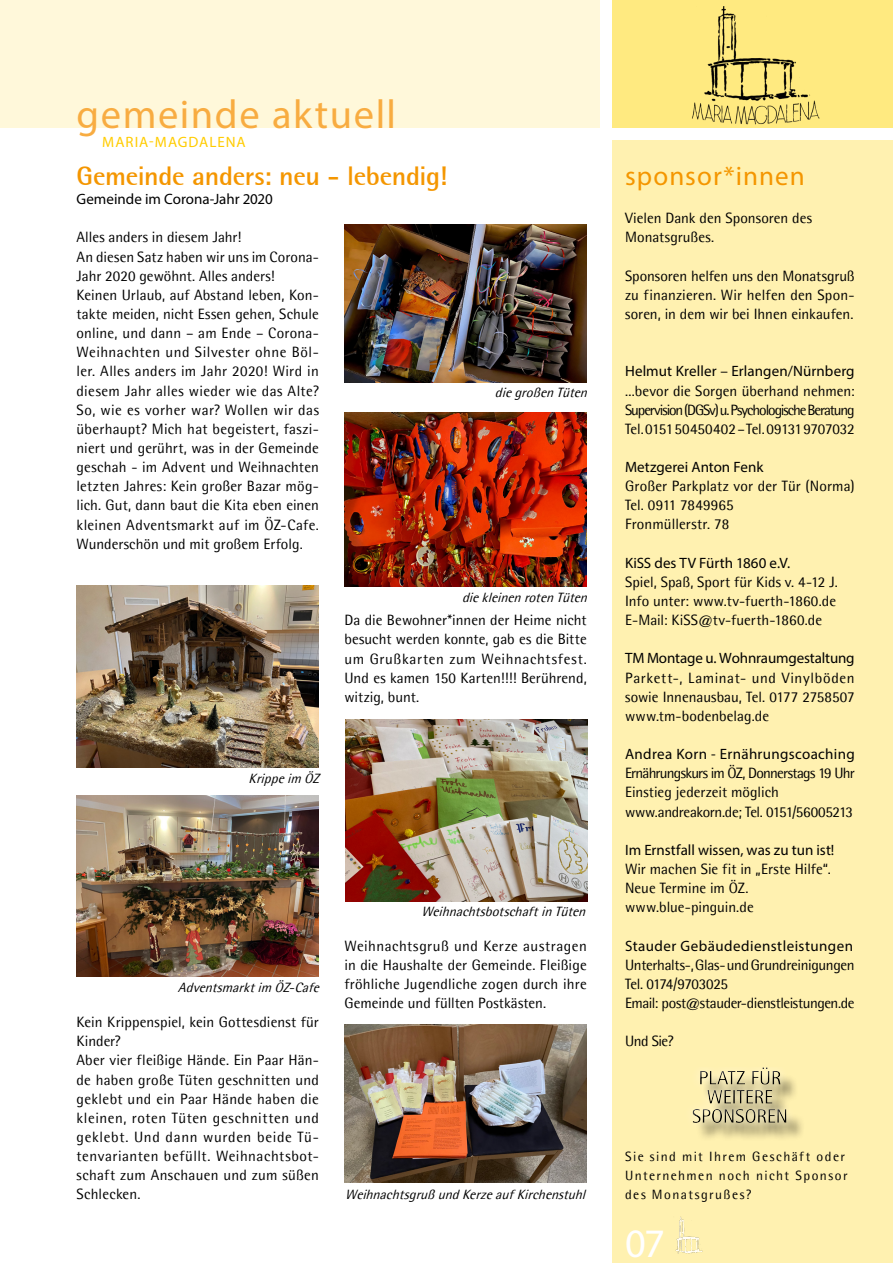
<style>
.page{position:relative;width:893px;height:1263px;background:#fff}
.page>*{position:absolute;margin:0;border:0;box-sizing:border-box;transform-origin:0 0}
.t1{font:40.5px "Myriad Pro";letter-spacing:.04em;color:#f8ac41}
.t2{font:40.5px "Myriad Pro";color:#fff}
.t3{font:700 27px "Rotis Semi Sans 55";letter-spacing:-.015em;color:#f49600}
.t4{font:27px "Myriad Pro";letter-spacing:.04em;color:#f49600}
.t5{font:15px/19.2px "Rotis Semi Sans";letter-spacing:.005em;color:#000;text-align:justify}
.t6{font:15px/19.2px "Rotis Semi Sans";letter-spacing:.025em;color:#000}
.t7{font:15px "Myriad Pro";letter-spacing:.005em;color:#000}
.t8{font:15px/19.2px "Rotis Semi Sans";letter-spacing:-.03em;color:#000}
.t9{font:15px/19.2px "Rotis Semi Sans";letter-spacing:-.025em;color:#000}
.t10{font:15px "Myriad Pro";letter-spacing:.03em;color:#000}
.t11{font:15px "Myriad Pro";letter-spacing:.065em;color:#fc0}
.t12{font:italic 13.5px "Rotis Semi Sans";color:#000}
.t13{font:13.5px/19.2px "Rotis Semi Sans";letter-spacing:.105em;color:#000}
</style>
<div class="page">
<div style="left:612px;top:0;width:281px;height:128px;background:#ffea80"></div>
<div style="left:0;top:0;width:600px;height:128px;background:#fff8da"></div>
<div style="left:612px;top:140px;width:281px;height:1123px;background:#fff1b0"></div>
<img style="left:692px;top:6px;width:128px;height:119px">
<div style="left:695px;top:1070px;width:110px;height:71px;background:#000;opacity:.75"></div>
<div style="left:684px;top:1065px;width:113px;height:69px;background:#000;opacity:.75"></div>
<div style="left:625px;top:155px;width:230px;height:911px;background:#fff1b0"></div>
<img style="left:675px;top:1216px;width:28px;height:38px">
<img style="left:77px;top:795px;width:242px;height:181px">
<img style="left:345px;top:720px;width:243px;height:182px">
<img style="left:344px;top:1024px;width:243px;height:158px">
<img style="left:77px;top:585px;width:242px;height:182px">
<img style="left:344px;top:412px;width:243px;height:174px">
<img style="left:344px;top:225px;width:243px;height:158px">
<h1 class="t1" style="left:77px;top:89px;width:321px">gemeinde aktuell</h1>
<p class="t11" style="left:102px;top:132px;width:145px">MARIA-MAGDALENA</p>
<h2 class="t3" style="left:77px;top:159px;width:372px">Gemeinde anders: neu - lebendig!</h2>
<p class="t7" style="left:77px;top:190px;width:198px">Gemeinde im Corona-Jahr 2020</p>
<p class="t5" style="left:77px;top:228px;width:244px;text-align:left">Alles anders in diesem Jahr!<br>An diesen Satz haben wir uns im Corona-Jahr 2020 gewöhnt. Alles anders!<br>Keinen Urlaub, auf Abstand leben, Kon&shy;takte meiden, nicht Essen gehen, Schule online, und dann – am Ende – Corona-Weihnachten und Silvester ohne Böl&shy;ler. Alles anders im Jahr 2020! Wird in diesem Jahr alles wieder wie das Alte?<br>So, wie es vorher war? Wollen wir das überhaupt? Mich hat begeistert, faszi&shy;niert und gerührt, was in der Gemeinde geschah - im Advent und Weihnachten letzten Jahres: Kein großer Bazar mög&shy;lich. Gut, dann baut die Kita eben einen kleinen Adventsmarkt auf im ÖZ-Cafe.<br>Wunderschön und mit großem Erfolg.</p>
<p class="t12" style="left:495px;top:385px;width:98px">diegroßenTüten</p>
<p class="t12" style="left:462px;top:590px;width:131px">diekleinenrotenTüten</p>
<p class="t5" style="left:344px;top:610px;width:244px">Da die Bewohner*innen der Heime nicht besucht werden konnte, gab es die Bitte um Grußkarten zum Weihnachtsfest.<br>Und es kamen 150 Karten!!!! Berührend, witzig, bunt.</p>
<p class="t12" style="left:248px;top:771px;width:76px">Krippeim ÖZ</p>
<p class="t12" style="left:178px;top:979px;width:147px">Adventsmarktim ÖZ-Cafe</p>
<p class="t6" style="left:77px;top:1012px;width:244px">Kein Krippenspiel, kein Gottesdienst für<br>Kinder?<br>Aber vier fleißige Hände. Ein Paar Hän&shy;de haben große Tüten geschnitten und geklebt und ein Paar Hände haben die kleinen, roten Tüten geschnitten und geklebt. Und dann wurden beide Tü&shy;tenvarianten befüllt. Weihnachtsbot&shy;schaft zum Anschauen und zum süßen<br>Schlecken.</p>
<p class="t12" style="left:421px;top:904px;width:169px">WeihnachtsbotschaftinTüten</p>
<p class="t5" style="left:344px;top:936px;width:244px">Weihnachtsgruß und Kerze austragen in die Haushalte der Gemeinde. Fleißige fröhliche Jugendliche zogen durch ihre Gemeinde und füllten Postkästen.</p>
<p class="t12" style="left:345px;top:1186px;width:246px">WeihnachtsgrußundKerzeaufKirchenstuhl</p>
<h2 class="t4" style="left:625px;top:159px;width:181px">sponsor*innen</h2>
<p class="t5" style="left:625px;top:208px;width:189px">Vielen Dank den Sponsoren des<br>Monatsgrußes.</p>
<p class="t5" style="left:625px;top:266px;width:231px">Sponsoren helfen uns den Monatsgruß zu finanzieren. Wir helfen den Spon&shy;soren, in dem wir bei Ihnen einkaufen.</p>
<p class="t7" style="left:625px;top:362px;width:231px">Helmut Kreller – Erlangen/Nürnberg</p>
<p class="t5" style="left:625px;top:381px;width:231px">...bevor die Sorgen überhand nehmen:<br>Supervision (DGSv) u.Psychologische Beratung Tel. 0151 50450402 – Tel. 09131 9707032</p>
<p class="t7" style="left:625px;top:458px;width:140px">Metzgerei Anton Fenk</p>
<p class="t5" style="left:625px;top:476px;width:231px;text-align:left">Großer Parkplatz vor der Tür (Norma)<br>Tel. 0911 7849965<br>Fronmüllerstr. 78</p>
<p class="t7" style="left:625px;top:553px;width:166px">KiSS des TV Fürth 1860 e.V.</p>
<p class="t5" style="left:625px;top:572px;width:214px">Spiel, Spaß, Sport für Kids v. 4-12 J.<br>Info unter: www.tv-fuerth-1860.de E-Mail: KiSS@tv-fuerth-1860.de</p>
<p class="t7" style="left:625px;top:649px;width:231px">TM Montage u. Wohnraumgestaltung</p>
<p class="t5" style="left:625px;top:668px;width:231px">Parkett-, Laminat- und Vinylböden sowie Innenausbau, Tel. 0177 2758507 www.tm-bodenbelag.de</p>
<p class="t7" style="left:625px;top:745px;width:231px">Andrea Korn - Ernährungscoaching</p>
<p class="t8" style="left:625px;top:763px;width:231px">Ernährungskurs im ÖZ, Donnerstags 19 Uhr<br>Einstieg jederzeit möglich www.andreakorn.de; Tel. 0151/56005213</p>
<p class="t7" style="left:625px;top:840px;width:211px">Im Ernstfall wissen, was zu tun ist!</p>
<p class="t5" style="left:625px;top:859px;width:207px;text-align:left">Wir machen Sie fit in „Erste Hilfe“.<br>Neue Termine im ÖZ. www.blue-pinguin.de</p>
<p class="t10" style="left:625px;top:936px;width:230px">Stauder Gebäudedienstleistungen</p>
<p class="t9" style="left:625px;top:955px;width:231px">Unterhalts-, Glas- und Grundreinigungen<br>Tel. 0174/9703025<br>Email: post@stauder-dienstleistungen.de</p>
<p class="t5" style="left:625px;top:1031px;width:50px">Und Sie?</p>
<p class="t13" style="left:625px;top:1147px;width:224px">Sie sind mit Ihrem Geschäft oder<br>Unternehmen noch nicht Sponsor des Monatsgrußes?</p>
<h1 class="t2" style="left:625px;top:1218px;width:41px">07</h1>
</div>
